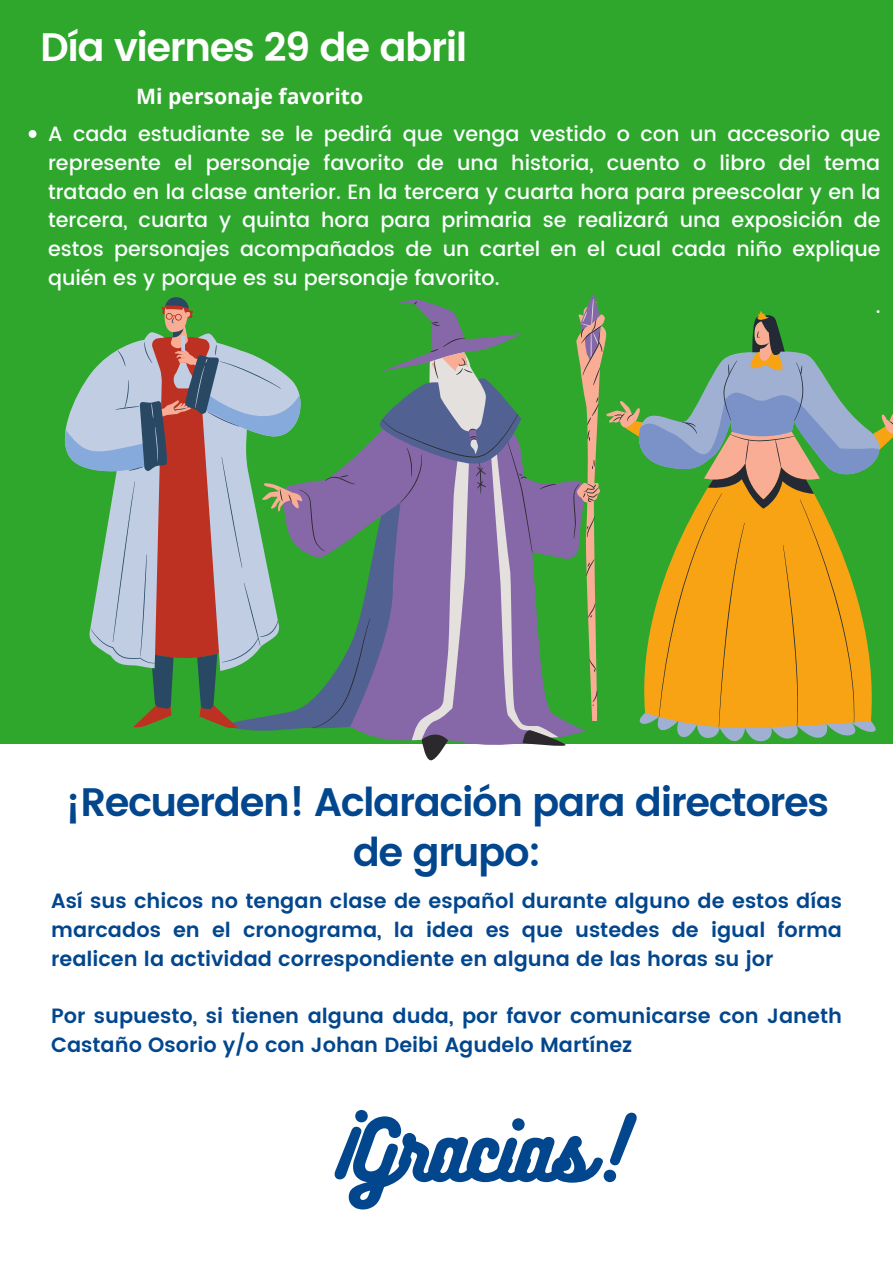
<style>
.page{position:relative;width:893px;height:1263px;background:#2ea72c}
.page>*{position:absolute;margin:0;border:0;box-sizing:border-box;transform-origin:0 0}
.t1{font:75.75px "Bukhari Script";letter-spacing:-.035em;color:#02468e}
.t2{font:600 39.75px/50.6px "Poppins";letter-spacing:-.035em;color:#02468e;text-align:center}
.t3{font:600 39.75px "Poppins";letter-spacing:-.035em;color:#fff}
.t4{font:700 21.23px "Open Sans";color:#fff}
.t5{font:500 20.7px "Poppins";color:#fcffff}
.t6{font:600 20.7px/28.7px "Poppins";color:#02468e;text-align:justify}
</style>
<div class="page">
<div style="left:0;top:744px;width:893px;height:519px;background:#fff"></div>
<svg style="left:280px;top:301px;width:322px;height:460px"></svg>
<svg style="left:133px;top:709px;width:105px;height:20px"></svg>
<svg style="left:89px;top:472px;width:211px;height:199px"></svg>
<svg style="left:65px;top:301px;width:235px;height:171px"></svg>
<svg style="left:91px;top:297px;width:190px;height:412px"></svg>
<svg style="left:658px;top:727px;width:218px;height:15px"></svg>
<svg style="left:613px;top:314px;width:280px;height:413px"></svg>
<svg style="left:29px;top:130px;width:8px;height:8px"></svg>
<h2 class="t3" style="left:40px;top:24px;width:429px">Día viernes 29 de abril</h2>
<p class="t4" style="left:136px;top:81px;width:229px">Mi personaje favorito</p>
<p class="t5" style="left:48px;top:122px;width:834px">A cada estudiante se le pedirá que venga vestido o con un accesorio que</p>
<p class="t5" style="left:48px;top:151px;width:833px">represente el personaje favorito de una historia, cuento o libro del tema</p>
<p class="t5" style="left:48px;top:179px;width:834px">tratado en la clase anterior. En la tercera y cuarta hora para preescolar y en la</p>
<p class="t5" style="left:48px;top:208px;width:834px">tercera, cuarta y quinta hora para primaria se realizará una exposición de</p>
<p class="t5" style="left:48px;top:237px;width:834px">estos personajes acompañados de un cartel en el cual cada niño explique</p>
<p class="t5" style="left:48px;top:265px;width:453px">quién es y porque es su personaje favorito.</p>
<p class="t5" style="left:876px;top:294px;width:6px">.</p>
<h2 class="t2" style="left:64px;top:777px;width:766px">¡Recuerden! Aclaración para directores de grupo:</h2>
<p class="t6" style="left:51px;top:887px;width:792px">Así sus chicos no tengan clase de español durante alguno de estos días marcados en el cronograma, la idea es que ustedes de igual forma realicen la actividad correspondiente en alguna de las horas su jor</p>
<p class="t6" style="left:51px;top:1002px;width:792px">Por supuesto, si tienen alguna duda, por favor comunicarse con Janeth<br>Castaño Osorio y/o con Johan Deibi Agudelo Martínez</p>
<h1 class="t1" style="left:317px;top:1101px;width:313px">¡Gracias!</h1>
</div>
